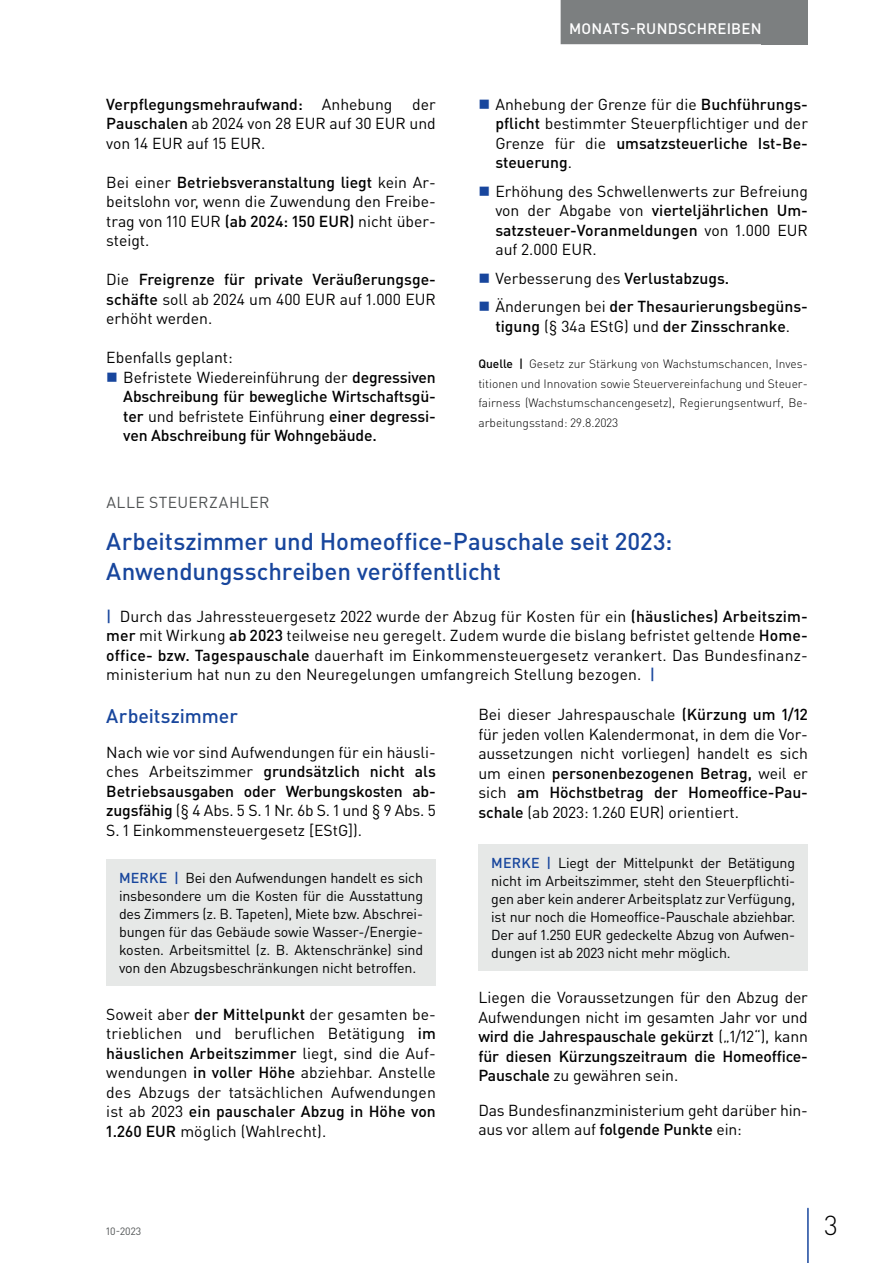
<style>
.page{position:relative;width:893px;height:1263px;background:#fff}
.page>*{position:absolute;margin:0;border:0;box-sizing:border-box;transform-origin:0 0}
.t1{font:300 27px "DIN Pro";color:#000001}
.t2{font:500 24px/30px "DIN Pro";letter-spacing:-.005em;color:#18469d}
.t3{font:500 19.5px "DIN Pro";color:#18469d}
.t4{font:15.75px/19.5px "DIN Pro";color:#000001;text-align:justify}
.t5{font:500 15.75px/19.5px "DIN Pro";letter-spacing:-.01em;color:#000001}
.t6{font:15.75px "DIN Pro";letter-spacing:.025em;color:#4f5253}
.t7{font:500 15px "DIN Pro";letter-spacing:.015em;color:#fff}
.t8{font:14.25px/18px "DIN Pro";letter-spacing:-.015em;color:#000001;text-align:justify}
.t9{font:300 12px/19.5px "DIN Pro";color:#000001;text-align:justify}
.t10{font:10.5px "DIN Pro";color:#4f5253}
.s1{font-weight:400}
.s2{font-weight:500}
.s3{font-weight:500;color:#18469d}
</style>
<div class="page">
<div style="left:762px;top:0;width:46px;height:44px;background:#7c7f80"></div>
<hr style="left:807px;top:1208px;width:2px;height:55px;background:#18469d">
<div style="left:561px;top:0;width:209px;height:44px;background:#7c7f80"></div>
<div style="left:106px;top:859px;width:330px;height:127px;background:#e6e8e7"></div>
<div style="left:478px;top:844px;width:330px;height:126px;background:#e6e8e7"></div>
<p class="t5" style="left:106px;top:94px;width:288px">Verpflegungsmehraufwand: <span class="s1">Anhebung</span></p>
<p class="t4" style="left:106px;top:94px;width:331px;text-indent:306px">der <span class="s2">Pauschalen</span> ab 2024 von 28 EUR auf 30 EUR und von 14 EUR auf 15 EUR.</p>
<p class="t4" style="left:106px;top:172px;width:331px">Bei einer <span class="s2">Betriebsveranstaltung liegt</span> kein Ar&shy;beitslohn vor, wenn die Zuwendung den Freibe&shy;trag von 110 EUR <span class="s2">(ab 2024: 150 EUR)</span> nicht über&shy;steigt.</p>
<p class="t4" style="left:106px;top:269px;width:331px">Die <span class="s2">Freigrenze für private Veräußerungsge&shy;schäfte</span> soll ab 2024 um 400 EUR auf 1.000 EUR erhöht werden.</p>
<p class="t5" style="left:123px;top:347px;width:314px;text-indent:-17px"><span class="s1">Ebenfalls geplant:<br>Befristete Wiedereinführung der</span> degressiven Abschreibung für bewegliche Wirtschaftsgü&shy;ter <span class="s1">und befristete Einführung</span> einer degressi&shy;ven Abschreibung für Wohngebäude.</p>
<p class="t7" style="left:569px;top:18px;width:194px">MONATS-RUNDSCHREIBEN</p>
<p class="t4" style="left:495px;top:94px;width:314px">Anhebung der Grenze für die <span class="s2">Buchführungs&shy;pflicht</span> bestimmter Steuerpflichtiger und der Grenze für die <span class="s2">umsatzsteuerliche Ist-Be&shy;steuerung</span>.</p>
<p class="t4" style="left:495px;top:181px;width:314px">Erhöhung des Schwellenwerts zur Befreiung von der Abgabe von <span class="s2">vierteljährlichen Um&shy;satzsteuer-Voranmeldungen</span> von 1.000 EUR auf 2.000 EUR.</p>
<p class="t5" style="left:495px;top:263px;width:314px;line-height:28.5px"><span class="s1">Verbesserung des</span> Verlustabzugs.<br><span class="s1">Änderungen bei</span> der Thesaurierungsbegüns-</p>
<p class="t5" style="left:495px;top:316px;width:296px">tigung <span class="s1">(§ 34a EStG) und</span> der Zinsschranke<span class="s1">.</span></p>
<p class="t9" style="left:478px;top:354px;width:331px"><span class="s2">Quelle |</span> Gesetz zur Stärkung von Wachstumschancen, Inves&shy;titionen und Innovation sowie Steuervereinfachung und Steuer&shy;fairness (Wachstumschancengesetz), Regierungsentwurf, Be&shy;arbeitungsstand: 29.8.2023</p>
<p class="t6" style="left:106px;top:491px;width:165px">ALLE STEUERZAHLER</p>
<h2 class="t2" style="left:106px;top:525px;width:568px">Arbeitszimmer und Homeoffice-Pauschale seit 2023:<br>Anwendungsschreiben veröffentlicht</h2>
<p class="t4" style="left:106px;top:606px;width:703px"><span class="s3">|</span> Durch das Jahressteuergesetz 2022 wurde der Abzug für Kosten für ein <span class="s2">(häusliches) Arbeitszim&shy;mer</span> mit Wirkung <span class="s2">ab 2023</span> teilweise neu geregelt. Zudem wurde die bislang befristet geltende <span class="s2">Home&shy;office- bzw. Tagespauschale</span> dauerhaft im Einkommensteuergesetz verankert. Das Bundesfinanz&shy;ministerium hat nun zu den Neuregelungen umfangreich Stellung bezogen. <span class="s3">|</span></p>
<p class="t3" style="left:106px;top:703px;width:133px">Arbeitszimmer</p>
<p class="t4" style="left:106px;top:742px;width:331px">Nach wie vor sind Aufwendungen für ein häusli&shy;ches Arbeitszimmer <span class="s2">grundsätzlich nicht als Betriebsausgaben oder Werbungskosten ab&shy;zugsfähig</span> (§ 4 Abs. 5 S. 1 Nr. 6b S. 1 und § 9 Abs. 5<br>S. 1 Einkommensteuergesetz [EStG]).</p>
<p class="t8" style="left:119px;top:868px;width:306px"><span class="s3">MERKE |</span> Bei den Aufwendungen handelt es sich insbesondere um die Kosten für die Ausstattung des Zimmers (z. B. Tapeten), Miete bzw. Abschrei&shy;bungen für das Gebäude sowie Wasser-/Energie&shy;kosten. Arbeitsmittel (z. B. Aktenschränke) sind von den Abzugsbeschränkungen nicht betroffen.</p>
<p class="t4" style="left:106px;top:1004px;width:331px">Soweit aber <span class="s2">der Mittelpunkt</span> der gesamten be&shy;trieblichen und beruflichen Betätigung <span class="s2">im häuslichen Arbeitszimmer</span> liegt, sind die Auf&shy;wendungen <span class="s2">in voller Höhe</span> abziehbar. Anstelle des Abzugs der tatsächlichen Aufwendungen ist ab 2023 <span class="s2">ein pauschaler Abzug in Höhe von 1.260 EUR</span> möglich (Wahlrecht).</p>
<p class="t4" style="left:478px;top:704px;width:331px">Bei dieser Jahrespauschale <span class="s2">(Kürzung um 1/12 </span>für jeden vollen Kalendermonat, in dem die Vor&shy;aussetzungen nicht vorliegen) handelt es sich um einen <span class="s2">personenbezogenen Betrag,</span> weil er sich <span class="s2">am Höchstbetrag der Homeoffice-Pau&shy;schale</span> (ab 2023: 1.260 EUR) orientiert.</p>
<p class="t8" style="left:491px;top:853px;width:306px"><span class="s3">MERKE |</span> Liegt der Mittelpunkt der Betätigung nicht im Arbeitszimmer, steht den Steuerpflichti&shy;gen aber kein anderer Arbeitsplatz zur Verfügung, ist nur noch die Homeoffice-Pauschale abziehbar.<br>Der auf 1.250 EUR gedeckelte Abzug von Aufwen&shy;dungen ist ab 2023 nicht mehr möglich.</p>
<p class="t4" style="left:478px;top:987px;width:331px">Liegen die Voraussetzungen für den Abzug der Aufwendungen nicht im gesamten Jahr vor und <span class="s2">wird die Jahrespauschale gekürzt</span> („1/12“), kann <span class="s2">für diesen Kürzungszeitraum die Homeoffice-Pauschale</span> zu gewähren sein.</p>
<p class="t4" style="left:478px;top:1100px;width:331px">Das Bundesfinanzministerium geht darüber hin&shy;aus vor allem auf <span class="s2">folgende Punkte</span> ein:</p>
<p class="t10" style="left:106px;top:1224px;width:36px">10-2023</p>
<h1 class="t1" style="left:824px;top:1207px;width:15px">3</h1>
</div>
